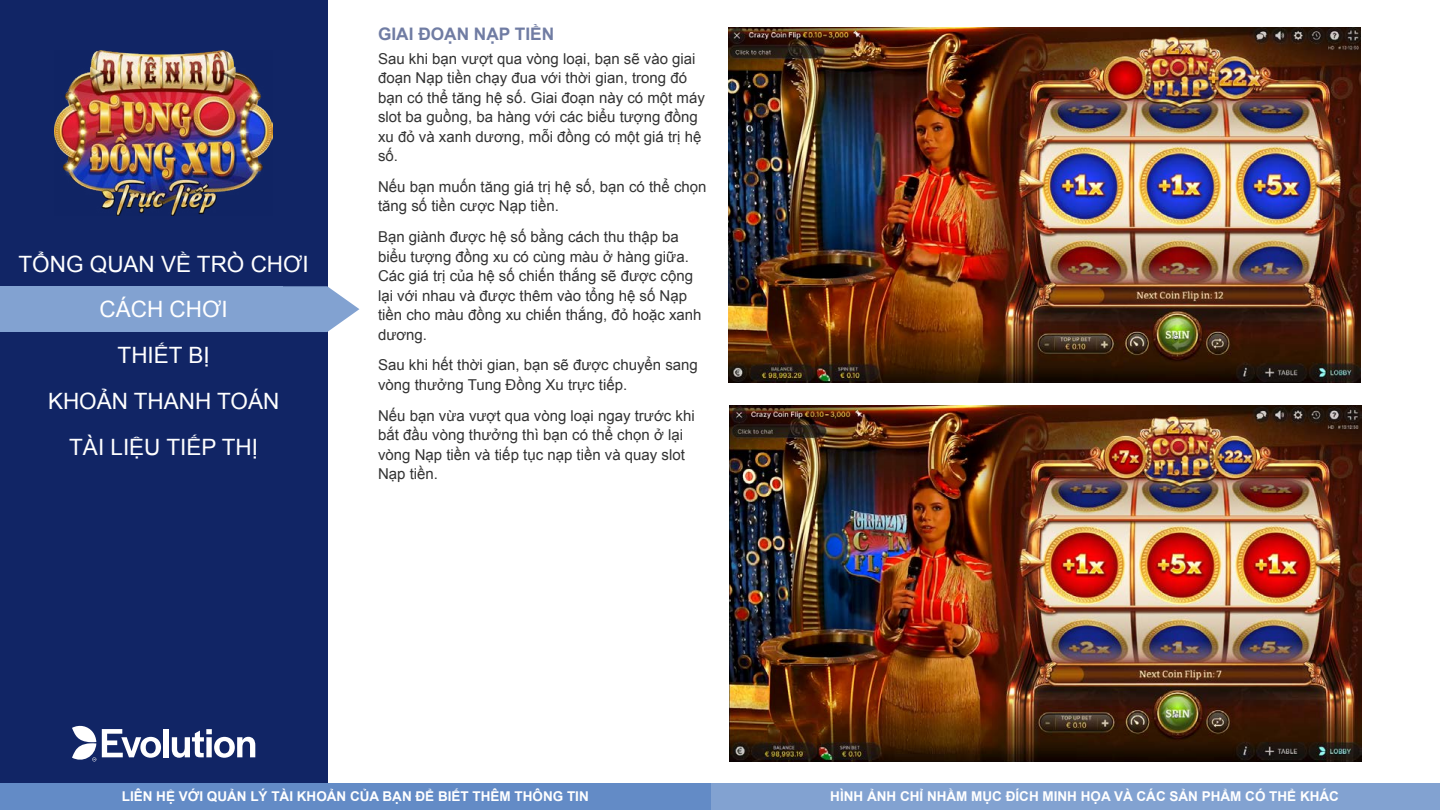
<style>
.page{position:relative;width:1440px;height:810px;background:#fff}
.page>*{position:absolute;margin:0;border:0;box-sizing:border-box;transform-origin:0 0}
.t1{font:22.5px/45.8px "Arial";color:#fff;text-align:center}
.t2{font:700 17.25px "Arial";color:#707ca3}
.t3{font:15px/19.5px "Arial";color:#333}
.t4{font:700 13.5px "Arial";color:#fff}
</style>
<div class="page">
<div style="left:0;top:783px;width:1440px;height:27px;background:#82a2d1"></div>
<div style="left:0;top:783px;width:711px;height:27px;background:#638bc6"></div>
<div style="left:0;top:0;width:327px;height:783px;background:#112565"></div>
<svg style="left:102px;top:729px;width:59px;height:29px"></svg>
<div style="left:163px;top:729px;width:6px;height:28px;background:#fff"></div>
<svg style="left:172px;top:729px;width:83px;height:29px"></svg>
<svg style="left:72px;top:726px;width:24px;height:35px"></svg>
<img style="left:55px;top:50px;width:218px;height:166px">
<img style="left:728px;top:27px;width:633px;height:356px">
<img style="left:730px;top:405px;width:632px;height:356px">
<div style="left:0;top:286px;width:283px;height:46px;background:#82a2d1"></div>
<svg style="left:283px;top:286px;width:76px;height:46px"></svg>
<h1 class="t1" style="left:19px;top:241px;width:292px">TỔNG QUAN VỀ TRÒ CHƠI<br>CÁCH CHƠI<br>THIẾT BỊ<br>KHOẢN THANH TOÁN</h1>
<h1 class="t1" style="left:69px;top:424px;width:190px">TÀI LIỆU TIẾP THỊ</h1>
<p class="t2" style="left:378px;top:22px;width:178px">GIAI ĐOẠN NẠP TIỀN</p>
<p class="t3" style="left:378px;top:49px;width:328px">Sau khi bạn vượt qua vòng loại, bạn sẽ vào giai đoạn Nạp tiền chạy đua với thời gian, trong đó bạn có thể tăng hệ số. Giai đoạn này có một máy slot ba guồng, ba hàng với các biểu tượng đồng xu đỏ và xanh dương, mỗi đồng có một giá trị hệ số.</p>
<p class="t3" style="left:378px;top:177px;width:330px">Nếu bạn muốn tăng giá trị hệ số, bạn có thể chọn tăng số tiền cược Nạp tiền.</p>
<p class="t3" style="left:378px;top:227px;width:325px">Bạn giành được hệ số bằng cách thu thập ba biểu tượng đồng xu có cùng màu ở hàng giữa.<br>Các giá trị của hệ số chiến thắng sẽ được cộng lại với nhau và được thêm vào tổng hệ số Nạp tiền cho màu đồng xu chiến thắng, đỏ hoặc xanh dương.</p>
<p class="t3" style="left:378px;top:355px;width:321px">Sau khi hết thời gian, bạn sẽ được chuyển sang vòng thưởng Tung Đồng Xu trực tiếp.</p>
<p class="t3" style="left:378px;top:406px;width:318px">Nếu bạn vừa vượt qua vòng loại ngay trước khi bắt đầu vòng thưởng thìbạn có thể chọn ở lại vòng Nạp tiền và tiếp tục nạp tiền và quay slot Nạp tiền.</p>
<p class="t4" style="left:122px;top:788px;width:469px">LIÊN HỆ VỚI QUẢN LÝ TÀI KHOẢN CỦA BẠN ĐỂ BIẾT THÊM THÔNG TIN</p>
<p class="t4" style="left:830px;top:788px;width:510px">HÌNH ẢNH CHỈ NHẰM MỤC ĐÍCH MINH HỌA VÀ CÁC SẢN PHẨM CÓ THỂ KHÁC</p>
</div>
